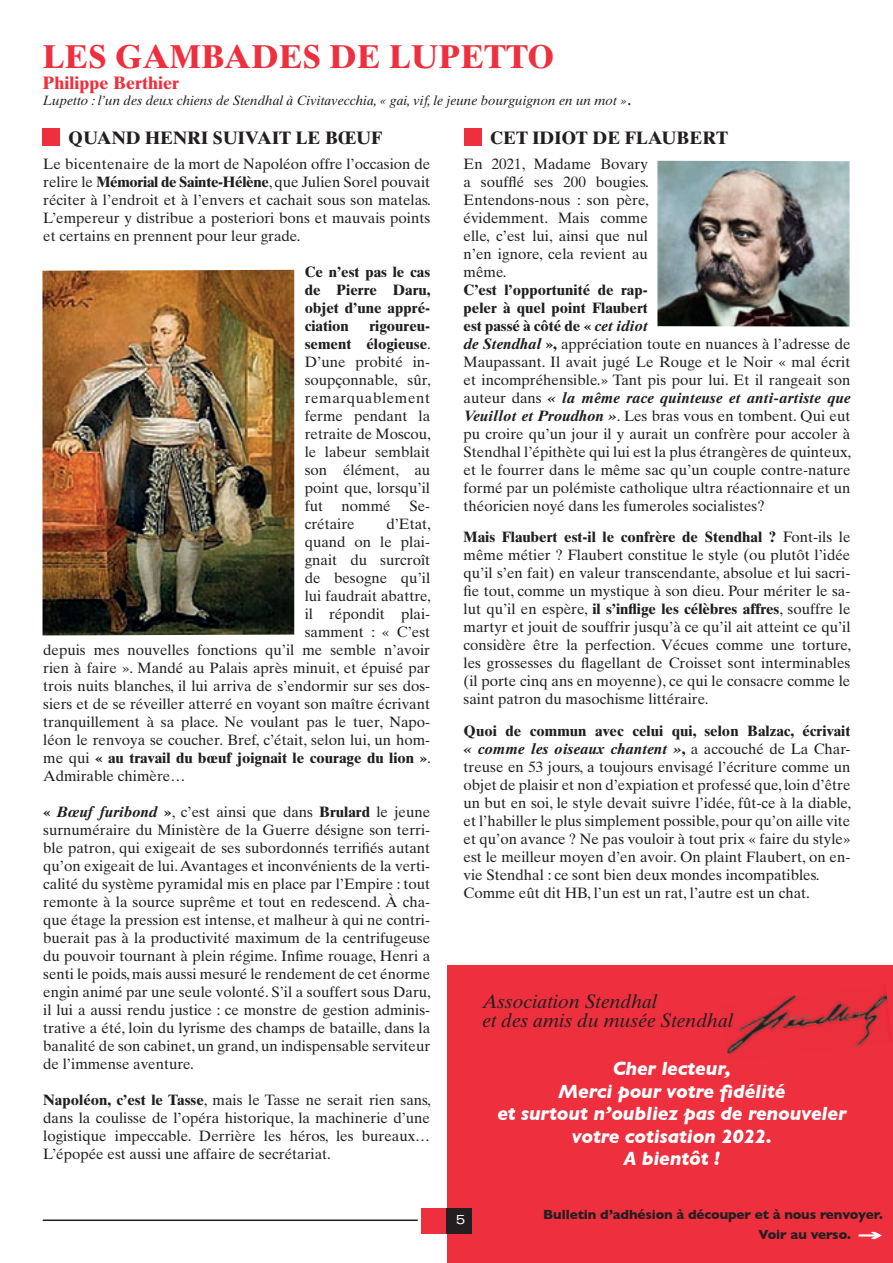
<style>
.page{position:relative;width:893px;height:1263px;background:#fff}
.page>*{position:absolute;margin:0;border:0;box-sizing:border-box;transform-origin:0 0}
.t1{font:700 33px "Times Ten";color:#ee2f3e}
.t2{font:italic 700 19.5px/22.5px "Gill Sans";letter-spacing:-.01em;color:#fff;text-align:center}
.t3{font:italic 19.5px/19.5px "Times Ten";color:#231f20}
.t4{font:700 18px "Times Ten";color:#231f20}
.t5{font:700 18px "Times Ten";color:#ee2f3e}
.t6{font:15px/18px "Times Ten";color:#231f20;text-align:justify}
.t7{font:700 15px/18px "Times Ten";color:#231f20;text-align:justify}
.t8{font:italic 13.5px "Times Ten";color:#231f20}
.t9{font:700 13.5px/19.5px "Gill Sans";letter-spacing:-.01em;color:#231f20}
.t10{font:expanded 12px "Unitus B";color:#fff}
.s1{font-style:normal;font-size:18px}
.s2{font-weight:700}
.s3{font-weight:700;font-style:italic}
.s4{font-weight:400}
</style>
<div class="page">
<div style="left:448px;top:965px;width:445px;height:298px;background:#ee2f3e"></div>
<img style="left:727px;top:993px;width:161px;height:62px">
<div style="left:421px;top:1208px;width:25px;height:25px;background:#ee2f3e"></div>
<div style="left:446px;top:1208px;width:26px;height:25px;background:#231f20"></div>
<hr style="left:43px;top:1219px;width:374px;height:2px;background:#231f20">
<div style="left:43px;top:129px;width:17px;height:17px;background:#ee2f3e"></div>
<div style="left:465px;top:129px;width:17px;height:17px;background:#ee2f3e"></div>
<img style="left:43px;top:270px;width:251px;height:365px">
<img style="left:657px;top:161px;width:192px;height:165px">
<svg style="left:858px;top:1231px;width:24px;height:8px"></svg>
<h1 class="t1" style="left:43px;top:36px;width:510px">LES GAMBAD ES DE LUPETTO</h1>
<p class="t5" style="left:43px;top:71px;width:138px">Philippe Berthier</p>
<p class="t8" style="left:43px;top:92px;width:590px">Lupetto : l’un des deux chiens de Stendhal à Civitavecchia, « gai, vif, le jeune bourguignon en un mot »<span class="s1">.</span></p>
<p class="t4" style="left:68px;top:127px;width:105px">Quand Henri</p>
<p class="t4" style="left:213px;top:127px;width:171px">suivait le b œuf</p>
<p class="t4" style="left:490px;top:127px;width:201px">Cet idiot de Flaubert</p>
<p class="t6" style="left:463px;top:155px;width:187px">En 2021, Madame Bovary a soufflé ses 200 bougies.<br>Entendons-nous : son père, évidemment. Mais comme elle, c’est lui, ainsi que nul n’en ignore, cela revient au même.</p>
<p class="t6" style="left:463px;top:281px;width:389px;text-align:left"><span class="s2">C’est l’opportunité de rap-<br>peler à quel point Flaubert<br>est passé à côté de «</span> <span class="s3">cet idiot<br>de Stendhal</span> <span class="s2">»,</span> appréciation toute en nuances à l’adresse de Maupassant. Il avait jugé Le Rouge et le Noir « mal écrit et incompréhensible.» Tant pis pour lui. Et il rangeait son auteur dans <span class="s3">« la même race quinteuse et anti-artiste que Veuillot et Proudhon »</span>. Les bras vous en tombent. Qui eut pu croire qu’un jour il y aurait un confrère pour accoler à Stendhal l’épithète qui lui est la plus étrangères de quinteux, et le fourrer dans le même sac qu’un couple contre-nature formé par un polémiste catholique ultra réactionnaire et un théoricien noyé dans les fumeroles socialistes?</p>
<p class="t6" style="left:463px;top:528px;width:389px"><span class="s2">Mais Flaubert est-il le confrère de Stendhal ?</span> Font-ils le même métier ? Flaubert constitue le style (ou plutôt l’idée qu’il s’en fait) en valeur transcendante, absolue et lui sacri&shy;fie tout, comme un mystique à son dieu. Pour mériter le sa&shy;lut qu’il en espère, <span class="s2">il s’inflige les célèbres affres</span>, souffre le martyr et jouit de souffrir jusqu’à ce qu’il ait atteint ce qu’il considère être la perfection. Vécues comme une torture, les grossesses du flagellant de Croisset sont interminables (il porte cinq ans en moyenne), ce qui le consacre comme le saint patron du masochisme littéraire.</p>
<p class="t6" style="left:463px;top:722px;width:389px;text-align:left"><span class="s2">Quoi de commun avec celui qui, selon Balzac, écrivait </span><span class="s3">« comme les oiseaux chantent »</span><span class="s2">,</span> a accouché de La Char&shy;treuse en 53 jours, a toujours envisagé l’écriture comme un objet de plaisir et non d’expiation et professé que, loin d’être un but en soi, le style devait suivre l’idée, fût-ce à la diable, et l’habiller le plus simplement possible, pour qu’on aille vite et qu’on avance ? Ne pas vouloir à tout prix « faire du style» est le meilleur moyen d’en avoir. On plaint Flaubert, on en&shy;vie Stendhal : ce sont bien deux mondes incompatibles.<br>Comme eût dit HB, l’un est un rat, l’autre est un chat.</p>
<p class="t6" style="left:43px;top:155px;width:389px">Le bicentenaire de la mort de Napoléon offre l’occasion de relire le <span class="s2">Mémorial de Sainte-Hélène</span>, que Julien Sorel pouvait réciter à l’endroit et à l’envers et cachait sous son matelas.<br>L’empereur y distribue a posteriori bons et mauvais points et certains en prennent pour leur grade.</p>
<p class="t7" style="left:305px;top:262px;width:128px">Ce n’est pas le cas de Pierre Daru, objet d’une appré&shy;ciation</p>
<p class="t6" style="left:305px;top:317px;width:128px;text-indent:65px"><span class="s2">rigoureu&shy;sement élogieuse</span>.<br>D’une probité in&shy;soupçonnable, sûr, remarquablement ferme pendant la retraite de Moscou, le labeur semblait son élément, au point que, lorsqu’il fut nommé Se&shy;crétaire</p>
<p class="t6" style="left:386px;top:515px;width:46px">d’Etat,</p>
<p class="t6" style="left:305px;top:533px;width:127px">quand on le plai-</p>
<p class="t6" style="left:305px;top:551px;width:127px">gnait du surcroît</p>
<p class="t6" style="left:305px;top:569px;width:127px">de besogne qu’il</p>
<p class="t6" style="left:305px;top:587px;width:128px">lui faudrait abattre,</p>
<p class="t6" style="left:305px;top:605px;width:127px">il répondit plai-</p>
<p class="t6" style="left:305px;top:623px;width:127px">samment : « C’est</p>
<p class="t6" style="left:43px;top:641px;width:388px">depuis mes nouvelles fonctions qu’il me semble n’avoir</p>
<p class="t6" style="left:43px;top:659px;width:388px">rien à faire ». Mandé au Palais après minuit, et épuisé par</p>
<p class="t6" style="left:43px;top:677px;width:388px">trois nuits blanches, il lui arriva de s’endormir sur ses dos-</p>
<p class="t6" style="left:43px;top:695px;width:388px">siers et de se réveiller atterré en voyant son maître écrivant</p>
<p class="t6" style="left:43px;top:713px;width:388px">tranquillement à sa place. Ne voulant pas le tuer, Napo-</p>
<p class="t6" style="left:43px;top:731px;width:388px">léon le renvoya se coucher. Bref, c’était, selon lui, un hom-</p>
<p class="t7" style="left:43px;top:748px;width:389px"><span class="s4">me qui</span> « au travail du bœuf joignait le courage du lion »<span class="s4">.</span></p>
<p class="t6" style="left:43px;top:767px;width:144px">Admirable chimère…</p>
<p class="t6" style="left:43px;top:803px;width:389px"><span class="s2">«</span> <span class="s3">Bœuf furibond</span> <span class="s2">»</span>, c’est ainsi que dans <span class="s2">Brulard</span> le jeune surnuméraire du Ministère de la Guerre désigne son terri&shy;ble patron, qui exigeait de ses subordonnés terrifiés autant qu’on exigeait de lui. Avantages et inconvénients de la verti&shy;calité du système pyramidal mis en place par l’Empire : tout remonte à la source suprême et tout en redescend. À cha&shy;que étage la pression est intense, et malheur à qui ne contri&shy;buerait pas à la productivité maximum de la centrifugeuse du pouvoir tournant à plein régime. Infime rouage, Henri a senti le poids, mais aussi mesuré le rendement de cet énorme engin animé par une seule volonté. S’il a souffert sous Daru, il lui a aussi rendu justice : ce monstre de gestion adminis&shy;trative a été, loin du lyrisme des champs de bataille, dans la banalité de son cabinet, un grand, un indispensable serviteur de l’immense aventure.</p>
<p class="t6" style="left:43px;top:1091px;width:389px"><span class="s2">Napoléon, c’est le Tasse</span>, mais le Tasse ne serait rien sans, dans la coulisse de l’opéra historique, la machinerie d’une logistique impeccable. Derrière les héros, les bureaux… L’épopée est aussi une affaire de secrétariat.</p>
<h2 class="t3" style="left:482px;top:991px;width:252px">Association Stendhal<br>et des amis du musée Stendhal</h2>
<h2 class="t2" style="left:497px;top:1057px;width:351px">Cher lecteur,<br>Merci pour votre fidélité<br>et surtout n’oubliez pas de renouveler votre cotisation 2022.<br>A bientôt !</h2>
<p class="t10" style="left:455px;top:1212px;width:12px">5</p>
<p class="t9" style="left:758px;top:1205px;width:126px;text-indent:-215px">Bulletin d’adhésion à découper et à nous renvoyer.<br>Voir au verso.</p>
</div>
